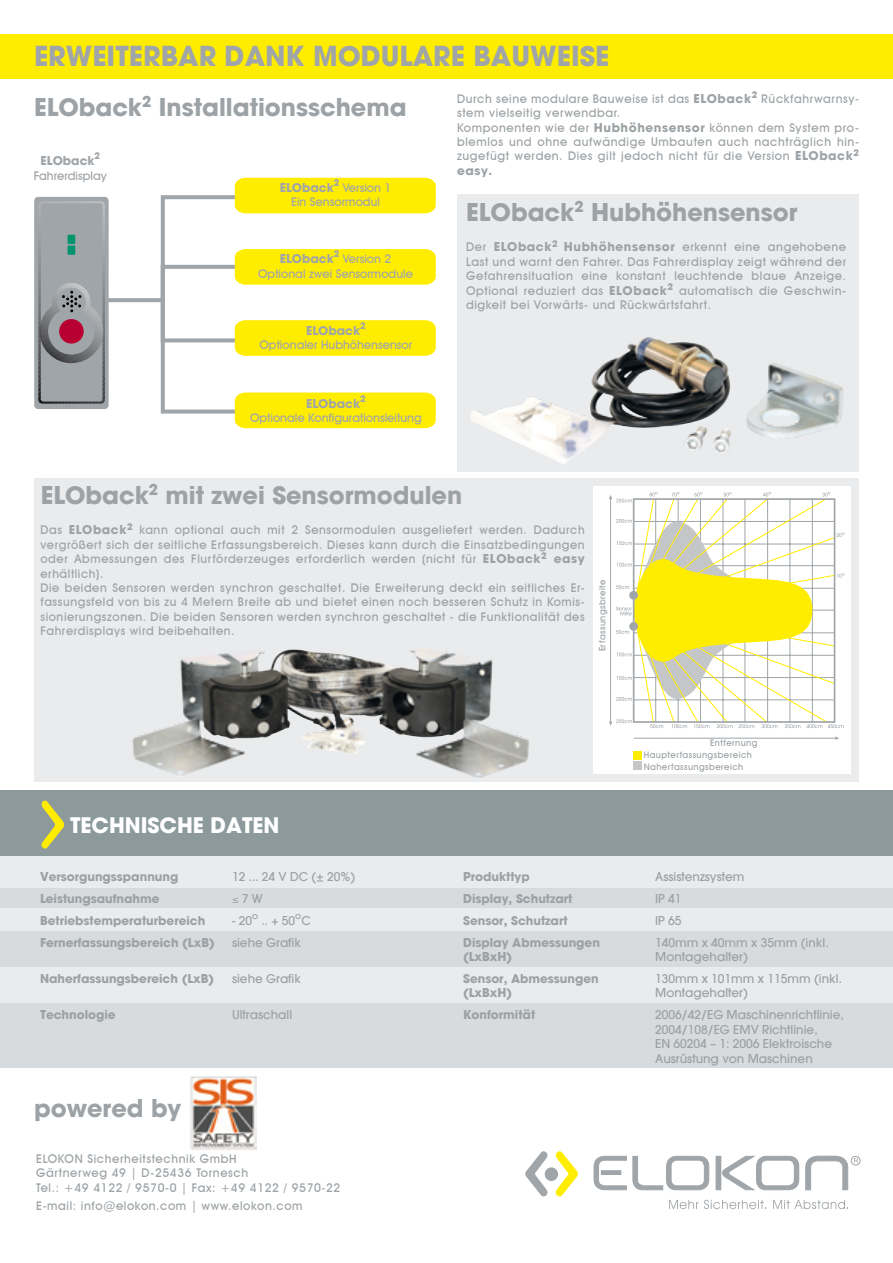
<style>
.page{position:relative;width:893px;height:1263px;background:#fff}
.page>*{position:absolute;margin:0;border:0;box-sizing:border-box;transform-origin:0 0}
.t1{font:700 27px "Avant Garde";color:#a0a5a9}
.t2{font:700 24px "Avant Garde";color:#9ca2a5}
.t3{font:700 21px "Avant Garde";color:#fff}
.t4{font:500 12px/14.4px "Avant Garde IT Cby BT";letter-spacing:.05em;color:#9ca2a5}
.t5{font:500 12px/14.4px "Avant Garde";color:#9ba1a4}
.t6{font:700 12px/14.4px "Avant Garde";color:#9ba1a4}
.t7{font:500 12px/14.4px "Avant Garde IT Cby BT";color:#a0a5a9}
.t8{font:700 12px "Avant Garde";color:#a0a5a9}
.t9{font:700 12px "Avant Garde";color:#9ca2a5}
.t10{font:500 9px/12.1px "Avant Garde IT Cby BT";letter-spacing:.05em;color:#9ca2a5}
.t11{font:700 9px "Avant Garde";color:#a0a5a9}
.t12{font:500 9px "Avant Garde";color:#9ba1a4}
.s1{font-family:"Avant Garde";font-weight:700}
</style>
<div class="page">
<div style="left:457px;top:194px;width:402px;height:278px;background:#e9ebec"></div>
<div style="left:0;top:900px;width:893px;height:159px;background:#e9ebec"></div>
<div style="left:0;top:1003px;width:893px;height:64px;background:#d7dbde"></div>
<div style="left:0;top:790px;width:893px;height:112px;background:#e9ebec"></div>
<div style="left:0;top:790px;width:893px;height:65px;background:#8c9a9c"></div>
<div style="left:0;top:888px;width:893px;height:19px;background:#d7dbde"></div>
<div style="left:0;top:931px;width:893px;height:36px;background:#d7dbde"></div>
<svg style="left:41px;top:800px;width:24px;height:49px"></svg>
<svg style="left:526px;top:1152px;width:21px;height:44px"></svg>
<svg style="left:556px;top:1152px;width:22px;height:44px"></svg>
<div style="left:545px;top:1168px;width:13px;height:12px;background:#a0a5a9;border-radius:50%"></div>
<div style="left:545px;top:1168px;width:13px;height:12px;border:1px solid #a0a5a9;border-radius:50%"></div>
<svg style="left:594px;top:1156px;width:33px;height:34px"></svg>
<div style="left:601px;top:1170px;width:20px;height:4px;border:1px solid #a0a5a9"></div>
<svg style="left:633px;top:1156px;width:76px;height:34px"></svg>
<div style="left:716px;top:1156px;width:5px;height:34px;background:#a0a5a9"></div>
<svg style="left:722px;top:1156px;width:77px;height:34px"></svg>
<svg style="left:805px;top:1156px;width:43px;height:34px"></svg>
<svg style="left:669px;top:1200px;width:29px;height:9px"></svg>
<svg style="left:704px;top:1200px;width:62px;height:9px"></svg>
<svg style="left:773px;top:1200px;width:75px;height:9px"></svg>
<div style="left:851px;top:1156px;width:9px;height:9px;border:1px solid #a0a5a9;border-radius:50%"></div>
<svg style="left:854px;top:1158px;width:4px;height:5px"></svg>
<div style="left:0;top:34px;width:893px;height:45px;background:#ffed00"></div>
<img style="left:470px;top:337px;width:374px;height:128px">
<div style="left:34px;top:478px;width:825px;height:304px;background:#e9ebec"></div>
<div style="left:593px;top:486px;width:257px;height:288px;background:#fff"></div>
<img style="left:132px;top:648px;width:397px;height:130px">
<img style="left:191px;top:1076px;width:65px;height:74px">
<svg style="left:616px;top:519px;width:17px;height:182px"></svg>
<svg style="left:650px;top:724px;width:13px;height:4px"></svg>
<svg style="left:672px;top:724px;width:15px;height:4px"></svg>
<svg style="left:694px;top:724px;width:15px;height:4px"></svg>
<svg style="left:717px;top:724px;width:15px;height:4px"></svg>
<svg style="left:739px;top:724px;width:15px;height:4px"></svg>
<svg style="left:761px;top:724px;width:16px;height:4px"></svg>
<svg style="left:784px;top:724px;width:16px;height:4px"></svg>
<svg style="left:806px;top:724px;width:16px;height:4px"></svg>
<svg style="left:828px;top:724px;width:16px;height:4px"></svg>
<hr style="left:634px;top:738px;width:201px;height:1px;background:#a0a5a9">
<hr style="left:610px;top:499px;width:1px;height:223px;background:#a0a5a9">
<svg style="left:609px;top:495px;width:23px;height:7px"></svg>
<svg style="left:609px;top:719px;width:23px;height:7px"></svg>
<div style="left:633px;top:751px;width:8px;height:8px;background:#ffed00"></div>
<div style="left:633px;top:762px;width:8px;height:8px;background:#c5c6c8"></div>
<svg style="left:636px;top:498px;width:200px;height:225px"></svg>
<div style="left:633px;top:498px;width:202px;height:225px;border:2px solid #a0a5a9"></div>
<div style="left:629px;top:591px;width:9px;height:9px;background:#a0a5a9;border-radius:50%"></div>
<div style="left:629px;top:622px;width:9px;height:9px;background:#a0a5a9;border-radius:50%"></div>
<svg style="left:650px;top:492px;width:8px;height:4px"></svg>
<svg style="left:672px;top:492px;width:7px;height:4px"></svg>
<svg style="left:694px;top:492px;width:8px;height:4px"></svg>
<svg style="left:724px;top:492px;width:8px;height:4px"></svg>
<svg style="left:763px;top:492px;width:8px;height:4px"></svg>
<svg style="left:822px;top:492px;width:8px;height:4px"></svg>
<svg style="left:837px;top:532px;width:8px;height:5px"></svg>
<svg style="left:837px;top:573px;width:8px;height:5px"></svg>
<div style="left:34px;top:197px;width:75px;height:212px;background:#a0a5a9;border-radius:4px"></div>
<svg style="left:38px;top:178px;width:398px;height:250px"></svg>
<h1 class="t1" style="left:34px;top:38px;width:577px">ERWEITERBAR DANK MODULARE BAUWEISE</h1>
<h2 class="t2" style="left:34px;top:91px;width:374px">ELOback<sup>2</sup> Installationsschema</h2>
<p class="t11" style="left:95px;top:150px;width:7px">2</p>
<p class="t7" style="left:34px;top:168px;width:75px">Fahrerdisplay</p>
<p class="t8" style="left:41px;top:153px;width:56px">ELOback</p>
<p class="t11" style="left:334px;top:177px;width:7px">2</p>
<p class="t7" style="left:291px;top:180px;width:102px;text-indent:52px">Version 1<br>Ein Sensormodul</p>
<p class="t8" style="left:280px;top:180px;width:56px">ELOback</p>
<p class="t11" style="left:334px;top:248px;width:7px">2</p>
<p class="t7" style="left:258px;top:252px;width:156px;text-indent:85px">Version 2<br>Optional zwei Sensormodule</p>
<p class="t8" style="left:280px;top:251px;width:56px">ELOback</p>
<p class="t11" style="left:360px;top:320px;width:7px">2</p>
<p class="t7" style="left:259px;top:338px;width:154px">Optionaler Hubhöhensensor</p>
<p class="t8" style="left:306px;top:323px;width:56px">ELOback</p>
<p class="t11" style="left:360px;top:393px;width:7px">2</p>
<p class="t7" style="left:250px;top:411px;width:173px">Optionale Konfigurationsleitung</p>
<p class="t8" style="left:306px;top:396px;width:56px">ELOback</p>
<p class="t4" style="left:457px;top:91px;width:403px">Durch seine modulare Bauweise ist das <span class="s1">ELOback</span><sup>2</sup> Rückfahrwarnsy&shy;stem vielseitig verwendbar.<br>Komponenten wie der <span class="s1">Hubhöhensensor</span> können dem System pro&shy;blemlos und ohne aufwändige Umbauten auch nachträglich hin&shy;zugefügt werden. Dies gilt jedoch nicht für die Version <span class="s1">ELOback</span><sup>2</sup></p>
<p class="t9" style="left:457px;top:162px;width:37px">easy.</p>
<h2 class="t2" style="left:466px;top:196px;width:333px">ELOback<sup>2</sup> Hubhöhensensor</h2>
<p class="t4" style="left:466px;top:240px;width:382px;text-align:justify">Der <span class="s1">ELOback</span><sup>2</sup> <span class="s1">Hubhöhensensor</span> erkennt eine angehobene Last und warnt den Fahrer. Das Fahrerdisplay zeigt während der Gefahrensituation eine konstant leuchtende blaue Anzeige.<br>Optional reduziert das <span class="s1">ELOback</span><sup>2</sup> automatisch die Geschwin&shy;digkeit bei Vorwärts- und Rückwärtsfahrt.</p>
<h2 class="t2" style="left:41px;top:479px;width:423px">ELOback<sup>2</sup> mit zwei Sensormodulen</h2>
<p class="t4" style="left:40px;top:523px;width:546px">Das <span class="s1">ELOback</span><sup>2</sup> kann optional auch mit 2 Sensormodulen ausgeliefert werden. Dadurch vergrößert sich der seitliche Erfassungsbereich. Dieses kann durch die Einsatzbedingungen oder Abmessungen des Flurförderzeuges erforderlich werden (nicht für <span class="s1">ELOback</span><sup>2</sup> <span class="s1">easy </span>erhältlich).<br>Die beiden Sensoren werden synchron geschaltet. Die Erweiterung deckt ein seitliches Er&shy;fassungsfeld von bis zu 4 Metern Breite ab und bietet einen noch besseren Schutz in Komis&shy;sionierungszonen. Die beiden Sensoren werden synchron geschaltet - die Funktionalität des Fahrerdisplays wird beibehalten.</p>
<p class="t10" style="left:596px;top:651px;width:73px;rotate:-90deg">Erfassungsbreite</p>
<h3 class="t3" style="left:70px;top:811px;width:211px">TECHNISCHE DATEN</h3>
<p class="t10" style="left:710px;top:737px;width:49px">Entfernung</p>
<p class="t10" style="left:644px;top:749px;width:110px">Haupterfassungsbereich<br>Naherfassungsbereich</p>
<p class="t6" style="left:40px;top:869px;width:140px">Versorgungsspannung</p>
<p class="t5" style="left:232px;top:869px;width:125px">12 ... 24 V DC (± 20%)</p>
<p class="t6" style="left:40px;top:891px;width:121px">Leistungsaufnahme</p>
<p class="t5" style="left:232px;top:891px;width:32px">≤ 7 W</p>
<p class="t6" style="left:40px;top:913px;width:167px">Betriebstemperaturbereich</p>
<p class="t5" style="left:232px;top:913px;width:22px">- 20</p>
<p class="t12" style="left:252px;top:910px;width:8px">o</p>
<p class="t5" style="left:261px;top:913px;width:35px">.. + 50</p>
<p class="t12" style="left:295px;top:910px;width:8px">o</p>
<p class="t5" style="left:301px;top:913px;width:11px">C</p>
<p class="t6" style="left:40px;top:935px;width:176px">Fernerfassungsbereich (LxB)</p>
<p class="t5" style="left:232px;top:935px;width:70px">siehe Grafik</p>
<p class="t6" style="left:40px;top:971px;width:176px">Naherfassungsbereich (LxB)</p>
<p class="t5" style="left:232px;top:971px;width:70px">siehe Grafik</p>
<p class="t6" style="left:40px;top:1008px;width:77px">Technologie</p>
<p class="t5" style="left:232px;top:1008px;width:62px">Ultraschall</p>
<h2 class="t2" style="left:34px;top:1093px;width:149px">powered by</h2>
<p class="t4" style="left:36px;top:1151px;width:306px">ELOKON Sicherheitstechnik GmbH<br>Gärtnerweg 49 | D-25436 Tornesch<br>Tel.: +49 4122 / 9570-0 | Fax: +49 4122 / 9570-22</p>
<p class="t4" style="left:36px;top:1198px;width:268px">E-mail: info@elokon.com | www.elokon.com</p>
<p class="t6" style="left:463px;top:869px;width:68px">Produkttyp</p>
<p class="t5" style="left:655px;top:869px;width:91px">Assistenzsystem</p>
<p class="t6" style="left:463px;top:891px;width:111px">Display, Schutzart</p>
<p class="t5" style="left:655px;top:891px;width:28px">IP 41</p>
<p class="t6" style="left:463px;top:913px;width:106px">Sensor, Schutzart</p>
<p class="t5" style="left:655px;top:913px;width:28px">IP 65</p>
<p class="t6" style="left:463px;top:935px;width:138px">Display Abmessungen (LxBxH)</p>
<p class="t5" style="left:655px;top:935px;width:175px">140mm x 40mm x 35mm (inkl.<br>Montagehalter)</p>
<p class="t6" style="left:463px;top:971px;width:137px">Sensor, Abmessungen (LxBxH)</p>
<p class="t5" style="left:655px;top:971px;width:188px">130mm x 101mm x 115mm (inkl.<br>Montagehalter)</p>
<p class="t6" style="left:463px;top:1008px;width:74px">Konformität</p>
<p class="t5" style="left:655px;top:1008px;width:190px">2006/42/EG Maschinenrichtlinie,<br>2004/108/EG EMV Richtlinie,<br>EN 60204 – 1: 2006 Elektroische<br>Ausrüstung von Maschinen</p>
</div>
